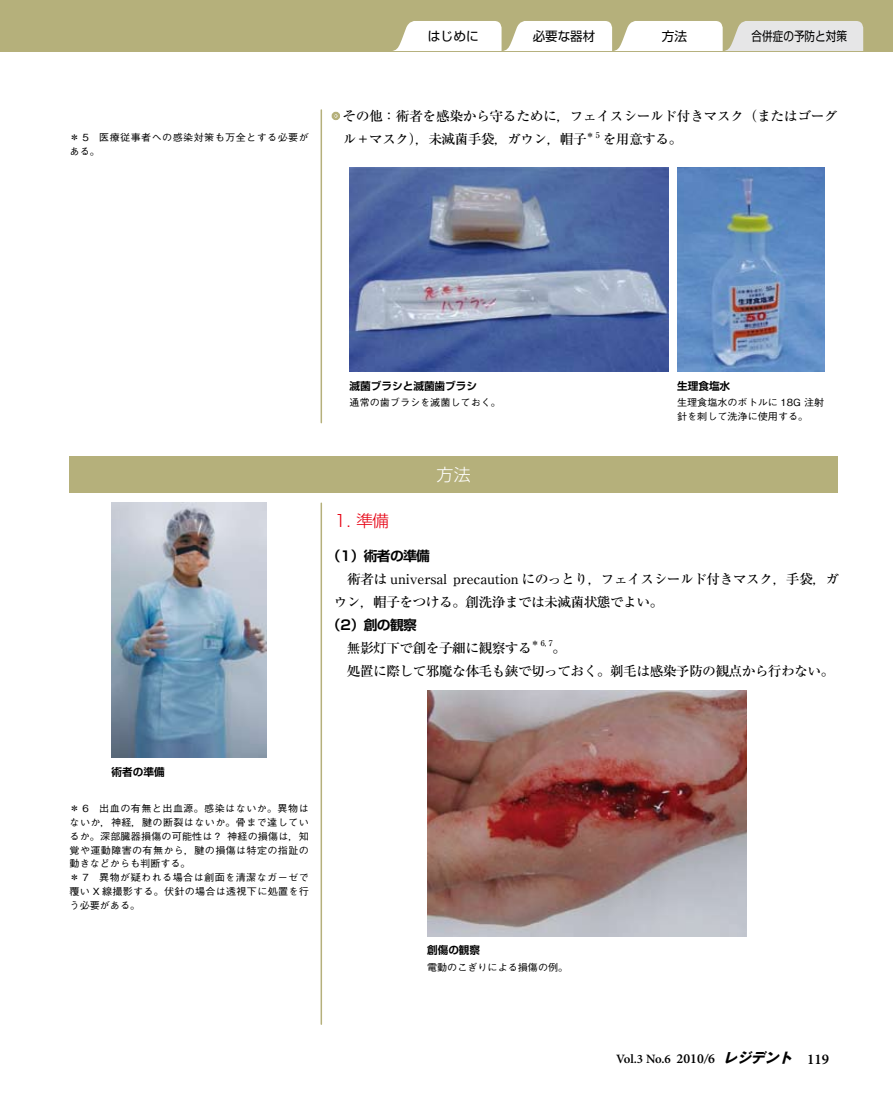
<style>
.page{position:relative;width:893px;height:1093px;background:#fff}
.page>*{position:absolute;margin:0;border:0;box-sizing:border-box;transform-origin:0 0}
.t1{font:300 16.95px "Shin Go Pro";color:#fff}
.t2{font:300 16.5px "Shin Go Pro";color:#e60012}
.t3{font:500 13.35px/23.1px "Ryumin Pro";letter-spacing:-.05em;color:#000}
.t4{font:500 13.35px/23.1px "Ryumin Pro";letter-spacing:-.03em;color:#000}
.t5{font:700 13.35px "Shin Go Pro De";letter-spacing:-.05em;color:#000}
.t6{font:600 12.75px "Minion Pro";color:#000}
.t7{font:12.75px "Shin Go Pro";color:#000}
.t8{font:12.75px "Shin Go Pro";color:#000;scale:.83 1}
.t9{font:700 10.65px "Shin Go Pro De";color:#000}
.t10{font:500 9.75px/13.8px "Gothic BBB Pro";letter-spacing:.025em;color:#000}
.t11{font:500 9.75px/13.8px "Gothic BBB Pro";color:#000}
.t12{font:500 7.8px "Ryumin Pro";color:#000}
.s1{color:#b5b07b}
.s2{font-size:13.8px}
.s3{font-style:italic;font-size:13.8px}
.s4{font-family:"Gothic MB101 Pro";font-weight:700;font-style:italic;font-size:13.8px}
.s5{font-size:14.85px}
</style>
<div class="page">
<div style="left:0;top:0;width:893px;height:51px;background:#b5b07b"></div>
<div style="left:70px;top:456px;width:768px;height:37px;background:#b5b07b"></div>
<hr style="left:321px;top:110px;width:1px;height:313px;background:#b5b07b">
<hr style="left:321px;top:503px;width:1px;height:521px;background:#b5b07b">
<div style="left:332px;top:112px;width:8px;height:8px;border:6px solid #b5b07b;border-radius:50%"></div>
<img style="left:427px;top:690px;width:319px;height:246px">
<svg style="left:393px;top:21px;width:471px;height:30px;background:#f0efea"></svg>
<img style="left:350px;top:168px;width:319px;height:204px">
<img style="left:677px;top:168px;width:147px;height:204px">
<img style="left:112px;top:502px;width:155px;height:256px">
<h3 class="t7" style="left:428px;top:26px;width:53px">はじめに</h3>
<h3 class="t7" style="left:533px;top:26px;width:64px">必要な器材</h3>
<h3 class="t7" style="left:662px;top:26px;width:27px">方法</h3>
<h3 class="t8" style="left:752px;top:26px;width:116px">合併症の予防と対策</h3>
<p class="t10" style="left:70px;top:129px;width:241px">＊ 5　医療従事者への感染対策も万全とする必要がある。</p>
<h3 class="t4" style="left:343px;top:104px;width:497px;text-indent:-14px"><span class="s1">・</span>その他：術者を感染から守るために，フェイスシールド付きマスク（またはゴーグル＋マスク），未滅菌手袋，ガウン，帽子</h3>
<p class="t12" style="left:586px;top:129px;width:15px">＊5</p>
<h3 class="t3" style="left:603px;top:127px;width:81px">を用意する。</h3>
<p class="t9" style="left:350px;top:377px;width:129px">滅菌ブラシと滅菌歯ブラシ</p>
<p class="t11" style="left:350px;top:394px;width:153px">通常の歯ブラシを滅菌しておく。</p>
<h1 class="t1" style="left:437px;top:461px;width:36px">方法</h1>
<p class="t9" style="left:677px;top:377px;width:55px">生理食塩水</p>
<p class="t11" style="left:677px;top:394px;width:149px">生理食塩水のボトルに 18G 注射針を刺して洗浄に使用する。</p>
<h2 class="t2" style="left:334px;top:507px;width:57px">1. 準備</h2>
<h3 class="t5" style="left:327px;top:544px;width:105px">（1）術者の準備</h3>
<h3 class="t3" style="left:334px;top:566px;width:507px">　術者は universal precaution にのっとり，フェイスシールド付きマスク，手袋，ガウン，帽子をつける。創洗浄までは未滅菌状態でよい。</h3>
<h3 class="t5" style="left:327px;top:614px;width:92px">（2）創の観察</h3>
<h3 class="t3" style="left:334px;top:635px;width:199px">　無影灯下で創を子細に観察する</h3>
<p class="t12" style="left:531px;top:637px;width:23px">＊6, 7</p>
<h3 class="t3" style="left:334px;top:635px;width:502px;text-indent:219px">。<br>　処置に際して邪魔な体毛も鋏で切っておく。剃毛は感染予防の観点から行わない。</h3>
<p class="t9" style="left:112px;top:763px;width:55px">術者の準備</p>
<p class="t10" style="left:70px;top:800px;width:241px">＊ 6　出血の有無と出血源。感染はないか。異物はないか，神経，腱の断裂はないか。骨まで達しているか。深部臓器損傷の可能性は？ 神経の損傷は，知覚や運動障害の有無から，腱の損傷は特定の指趾の動きなどからも判断する。<br>＊ 7　異物が疑われる場合は創面を清潔なガーゼで覆い X 線撮影する。伏針の場合は透視下に処置を行う必要がある。</p>
<p class="t9" style="left:427px;top:941px;width:55px">創傷の観察</p>
<p class="t11" style="left:427px;top:959px;width:143px">電動のこぎりによる損傷の例。</p>
<h3 class="t6" style="left:616px;top:1050px;width:215px">Vol.3 No.6 <span class="s2">2010</span><span class="s3">/</span><span class="s2">6</span> <span class="s4">レジデント　</span><span class="s5">119</span></h3>
</div>
